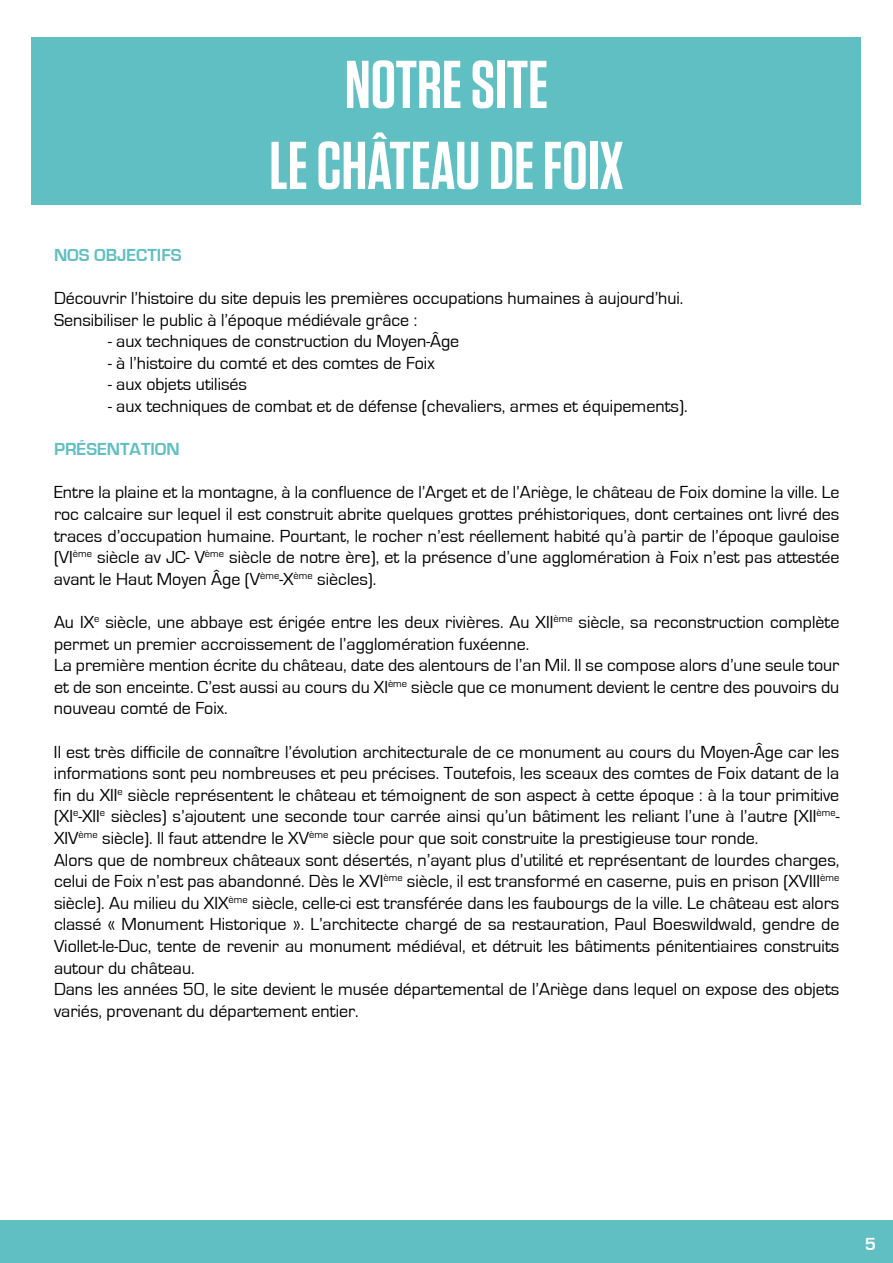
<style>
.page{position:relative;width:893px;height:1263px;background:#fff}
.page>*{position:absolute;margin:0;border:0;box-sizing:border-box;transform-origin:0 0}
.t1{font:600 67.5px/81px "Tungsten";color:#fff;text-align:center}
.t2{font:18px/21.6px "Eurostile";color:#000}
.t3{font:700 18px "Eurostile";color:#60bfc2}
.t4{font:700 18px "Eurostile";color:#fff}
</style>
<div class="page">
<div style="left:32px;top:37px;width:829px;height:168px;background:#60bfc2"></div>
<div style="left:0;top:1221px;width:893px;height:42px;background:#60bfc2"></div>
<h1 class="t1" style="left:269px;top:45px;width:356px">NOTRE SITE<br>LECHÂTEAU DE FOIX</h1>
<p class="t3" style="left:54px;top:245px;width:129px">NOS OBJECTIFS</p>
<p class="t2" style="left:54px;top:288px;width:631px">Découvrir l’histoire du site depuis les premières occupations humaines à aujourd’hui.<br>Sensibiliser le public à l’époque médiévale grâce :</p>
<p class="t2" style="left:108px;top:331px;width:353px">- aux techniques de construction du Moyen-Âge</p>
<p class="t2" style="left:108px;top:352px;width:328px">- à l’histoire du comté et des comtes de Foix</p>
<p class="t2" style="left:108px;top:374px;width:141px">- aux objets utilisés</p>
<p class="t2" style="left:108px;top:396px;width:581px">- aux techniques de combat et de défense (chevaliers, armes et équipements).</p>
<p class="t3" style="left:54px;top:439px;width:127px">PRÉSENTATION</p>
<p class="t2" style="left:54px;top:482px;width:787px;text-align:justify">Entre la plaine et la montagne, à la confluence de l’Arget et de l’Ariège, le château de Foix domine la ville. Le roc calcaire sur lequel il est construit abrite quelques grottes préhistoriques, dont certaines ont livré des traces d’occupation humaine. Pourtant, le rocher n’est réellement habité qu’à partir de l’époque gauloise (VI<sup>ème</sup> siècle av JC- V<sup>ème</sup> siècle de notre ère), et la présence d’une agglomération à Foix n’est pas attestée avant le Haut Moyen Âge (V<sup>ème</sup>-X<sup>ème</sup> siècles).</p>
<p class="t2" style="left:54px;top:612px;width:787px">Au IX<sup>e</sup> siècle, une abbaye est érigée entre les deux rivières. Au XII<sup>ème</sup> siècle, sa reconstruction complète permet un premier accroissement de l’agglomération fuxéenne.<br>La première mention écrite du château, date des alentours de l’an Mil. Il se compose alors d’une seule tour et de son enceinte. C’est aussi au cours du XI<sup>ème</sup> siècle que ce monument devient le centre des pouvoirs du nouveau comté de Foix.</p>
<p class="t2" style="left:54px;top:741px;width:787px">Il est très difficile de connaître l’évolution architecturale de ce monument au cours du Moyen-Âge car les informations sont peu nombreuses et peu précises. Toutefois, les sceaux des comtes de Foix datant de la fin du XII<sup>e</sup> siècle représentent le château et témoignent de son aspect à cette époque : à la tour primitive (XI<sup>e</sup>-XII<sup>e</sup> siècles) s’ajoutent une seconde tour carrée ainsi qu’un bâtiment les reliant l’une à l’autre (XII<sup>ème</sup>-XIV<sup>ème</sup> siècle). Il faut attendre le XV<sup>ème</sup> siècle pour que soit construite la prestigieuse tour ronde.<br>Alors que de nombreux châteaux sont désertés, n’ayant plus d’utilité et représentant de lourdes charges, celui de Foix n’est pas abandonné. Dès le XVI<sup>ème</sup> siècle, il est transformé en caserne, puis en prison (XVIII<sup>ème </sup>siècle). Au milieu du XIX<sup>ème</sup> siècle, celle-ci est transférée dans les faubourgs de la ville. Le château est alors classé « Monument Historique ». L’architecte chargé de sa restauration, Paul Boeswildwald, gendre de Viollet-le-Duc, tente de revenir au monument médiéval, et détruit les bâtiments pénitentiaires construits autour du château.<br>Dans les années 50, le site devient le musée départemental de l’Ariège dans lequel on expose des objets variés, provenant du département entier.</p>
<p class="t4" style="left:865px;top:1234px;width:13px">5</p>
</div>
